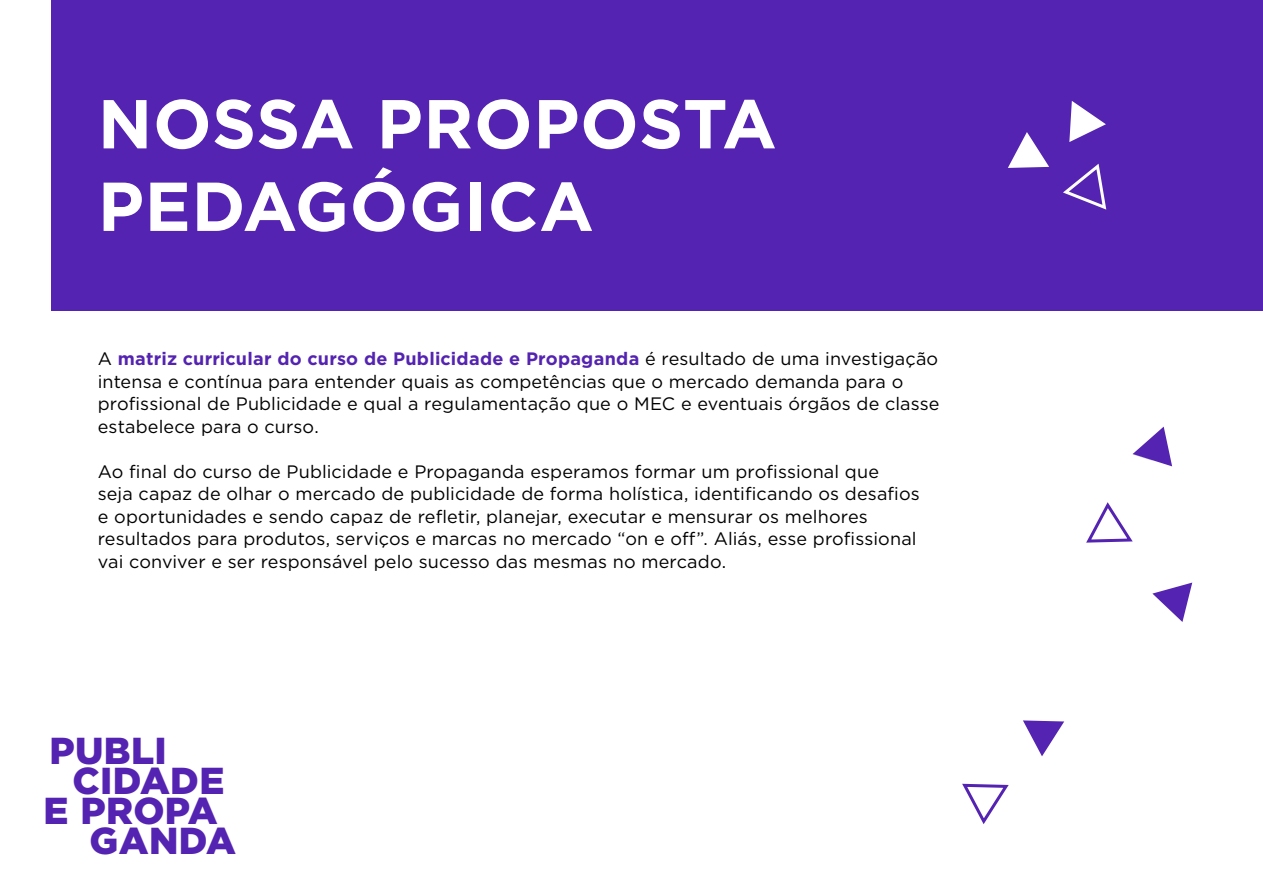
<style>
.page{position:relative;width:1263px;height:893px;background:#fff}
.page>*{position:absolute;margin:0;border:0;box-sizing:border-box;transform-origin:0 0}
.t1{font:700 69px/82.5px "Gotham";letter-spacing:.01em;color:#fff}
.t2{font:900 37.5px "Gotham";letter-spacing:.01em;color:#5423b1}
.t3{font:18px/22.5px "Gotham";letter-spacing:.01em;color:#000}
.s1{font-weight:700;color:#5423b1}
</style>
<div class="page">
<svg style="left:1133px;top:427px;width:39px;height:39px"></svg>
<div style="left:51px;top:0;width:1212px;height:310px;background:#5423b1"></div>
<svg style="left:1008px;top:132px;width:41px;height:36px"></svg>
<svg style="left:1069px;top:101px;width:37px;height:41px"></svg>
<svg style="left:1063px;top:163px;width:44px;height:47px"></svg>
<svg style="left:962px;top:783px;width:47px;height:41px"></svg>
<svg style="left:1023px;top:720px;width:41px;height:36px"></svg>
<svg style="left:1086px;top:502px;width:47px;height:41px"></svg>
<svg style="left:1152px;top:583px;width:40px;height:39px"></svg>
<h1 class="t1" style="left:98px;top:82px;width:680px">NOSSA PROPOSTA<br>PEDAGÓGICA</h1>
<p class="t3" style="left:98px;top:347px;width:843px">A <span class="s1">matriz curricular do curso de Publicidade e Propaganda</span> é resultado de uma investigação intensa e contínua para entender quais as competências que o mercado demanda para o profissional de Publicidade e qual a regulamentação que o MEC e eventuais órgãos de classe estabelece para o curso.</p>
<p class="t3" style="left:98px;top:460px;width:823px">Ao final do curso de Publicidade e Propaganda esperamos formar um profissional que<br>seja capaz de olhar o mercado de publicidade de forma holística, identificando os desafios e oportunidades e sendo capaz de refletir, planejar, executar e mensurar os melhores resultados para produtos, serviços e marcas no mercado “on e off”. Aliás, esse profissional vai conviver e ser responsável pelo sucesso das mesmas no mercado.</p>
<h2 class="t2" style="left:49px;top:725px;width:119px">PUBLI</h2>
<h2 class="t2" style="left:72px;top:755px;width:153px">CIDADE</h2>
<h2 class="t2" style="left:43px;top:785px;width:176px">E PROPA</h2>
<h2 class="t2" style="left:90px;top:815px;width:148px">GANDA</h2>
</div>
